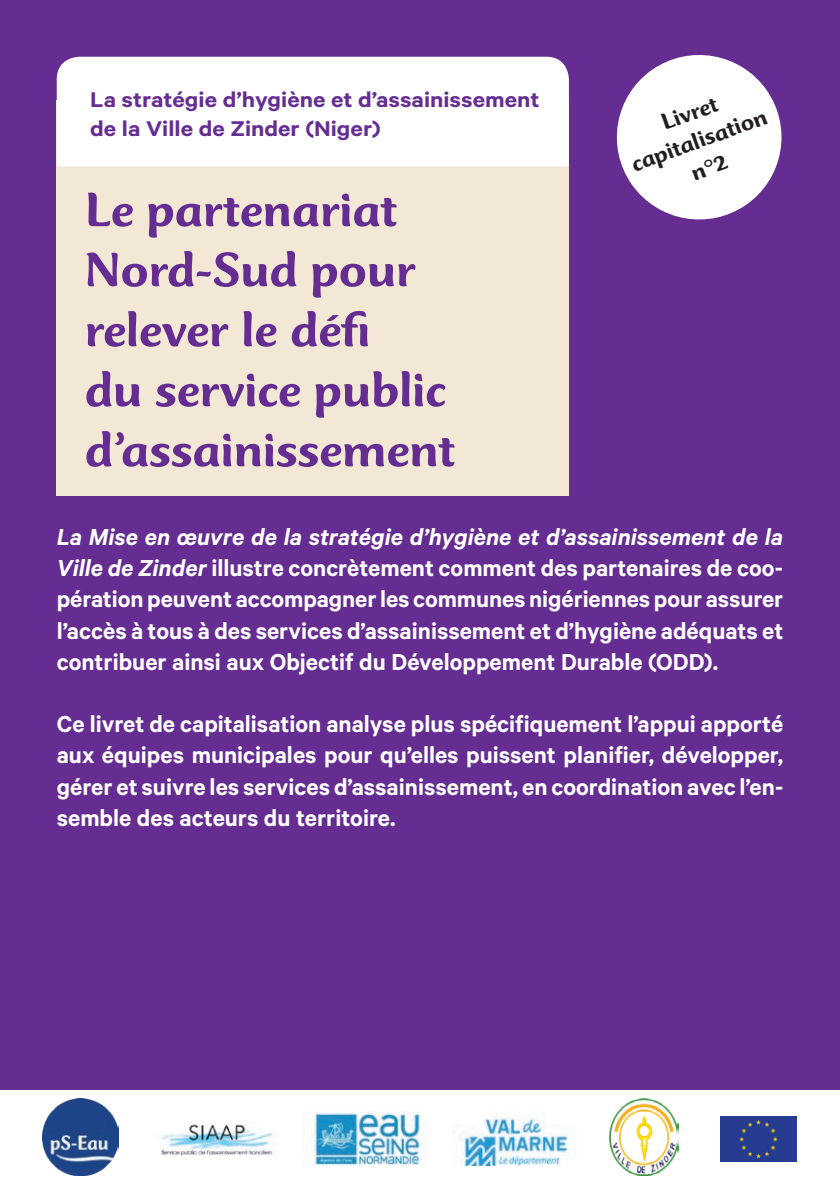
<style>
.page{position:relative;width:840px;height:1191px;background:#fff}
.page>*{position:absolute;margin:0;border:0;box-sizing:border-box;transform-origin:0 0}
.t1{font:500 50px/60px "Club Type Std";color:#652d91;scale:1.1 1}
.t2{font:600 26px/31.2px "Calibre";color:#fff;text-align:justify}
.t3{font:600 24px/28.8px "Calibre";color:#652d91;scale:1.1 1}
.t4{font:500 24px/28.8px "Club Type Std";color:#231f20;text-align:center;scale:1.1 1}
.s1{font-style:italic}
</style>
<div class="page">
<div style="left:0;top:0;width:839px;height:1089px;background:#652d91"></div>
<svg style="left:616px;top:55px;width:166px;height:165px"></svg>
<div style="left:57px;top:100px;width:511px;height:395px;background:#f3e7d5"></div>
<div style="left:57px;top:57px;width:511px;height:109px;background:#fff"></div>
<img style="left:42px;top:1099px;width:77px;height:76px">
<img style="left:609px;top:1099px;width:69px;height:76px">
<img style="left:720px;top:1116px;width:75px;height:45px">
<img style="left:160px;top:1124px;width:116px;height:32px">
<img style="left:312px;top:1112px;width:113px;height:53px">
<img style="left:452px;top:1117px;width:124px;height:48px">
<p class="t3" style="left:90px;top:85px;width:409px">La stratégie d’hygiène et d’assainissement de la Ville de Zinder (Niger)</p>
<h1 class="t1" style="left:85px;top:181px;width:338px">Le partenariat<br>Nord-Sud pour relever le défi<br>du service public d’assainissement</h1>
<p class="t4" style="left:617px;top:124px;width:131px;rotate:-20deg">Livret capitalisation n°2</p>
<p class="t2" style="left:57px;top:520px;width:727px"><span class="s1">La Mise en œuvre de la stratégie d’hygiène et d’assainissement de la Ville de Zinder</span> illustre concrètement comment des partenaires de coo&shy;pération peuvent accompagner les communes nigériennes pour assurer l’accès à tous à des services d’assainissement et d’hygiène adéquats et contribuer ainsi aux Objectif du Développement Durable (ODD).</p>
<p class="t2" style="left:57px;top:708px;width:727px">Ce livret de capitalisation analyse plus spécifiquement l’appui apporté aux équipes municipales pour qu’elles puissent planifier, développer, gérer et suivre les services d’assainissement, en coordination avec l’en&shy;semble des acteurs du territoire.</p>
</div>
